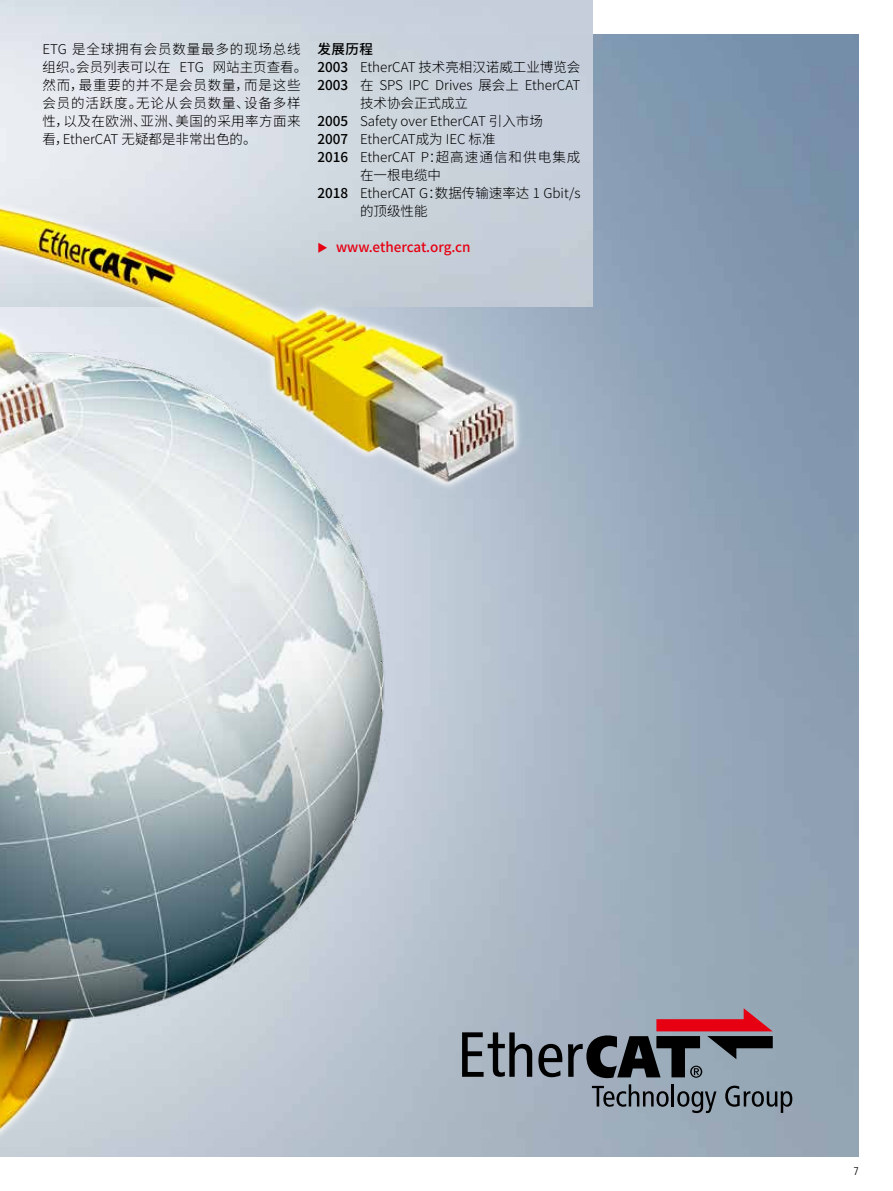
<style>
.page{position:relative;width:893px;height:1191px;background:#fff}
.page>*{position:absolute;margin:0;border:0;box-sizing:border-box;transform-origin:0 0}
.t1{font:100 13.5px "Noto Sans SC";color:#000}
.t2{font:100 13.5px/18px "Noto Sans SC";letter-spacing:.03em;color:#000}
.t3{font:100 13.5px "Noto Sans SC";color:#e60012}
.t4{font:300 condensed 11.25px "Frutiger LT Pro";color:#000}
</style>
<div class="page">
<img style="left:592px;top:34px;width:267px;height:1123px">
<img style="left:0;top:144px;width:659px;height:1013px">
<svg style="left:592px;top:1084px;width:77px;height:22px;background:#727c87"></svg>
<hr style="left:672px;top:1084px;width:2px;height:22px;background:#000">
<svg style="left:677px;top:1091px;width:39px;height:22px"></svg>
<svg style="left:725px;top:1085px;width:67px;height:28px;background:#727f8a"></svg>
<svg style="left:462px;top:1032px;width:70px;height:44px;background:#676f76"></svg>
<svg style="left:538px;top:1043px;width:24px;height:34px"></svg>
<svg style="left:568px;top:1008px;width:205px;height:70px;background:#786c77"></svg>
<p class="t2" style="left:43px;top:40px;width:266px">ETG 是全球拥有会员数量最多的现场总线组织。会员列表可以在 ETG 网站主页查看。然而，最重要的并不是会员数量，而是这些会员的活跃度。无论从会员数量、设备多样性，以及在欧洲、亚洲、美国的采用率方面来看，EtherCAT 无疑都是非常出色的。</p>
<p class="t1" style="left:317px;top:41px;width:57px">发展历程</p>
<p class="t1" style="left:317px;top:59px;width:264px">2003 EtherCAT 技术亮相汉诺威工业博览会</p>
<p class="t1" style="left:317px;top:77px;width:264px">2003 在 SPS IPC Drives 展会上 EtherCAT</p>
<p class="t1" style="left:360px;top:95px;width:110px">技术协会正式成立</p>
<p class="t1" style="left:317px;top:113px;width:227px">2005 Safety over EtherCAT 引入市场</p>
<p class="t1" style="left:317px;top:131px;width:180px">2007 EtherCAT成为 IEC 标准</p>
<p class="t1" style="left:317px;top:149px;width:264px">2016 EtherCAT P：超高速通信和供电集成</p>
<p class="t1" style="left:360px;top:167px;width:83px">在一根电缆中</p>
<p class="t1" style="left:317px;top:185px;width:264px">2018 EtherCAT G：数据传输速率达 1 Gbit/s</p>
<p class="t1" style="left:360px;top:203px;width:69px">的顶级性能</p>
<p class="t3" style="left:317px;top:239px;width:155px">◆ www.ethercat.org.cn</p>
<p class="t4" style="left:853px;top:1164px;width:7px">7</p>
</div>
